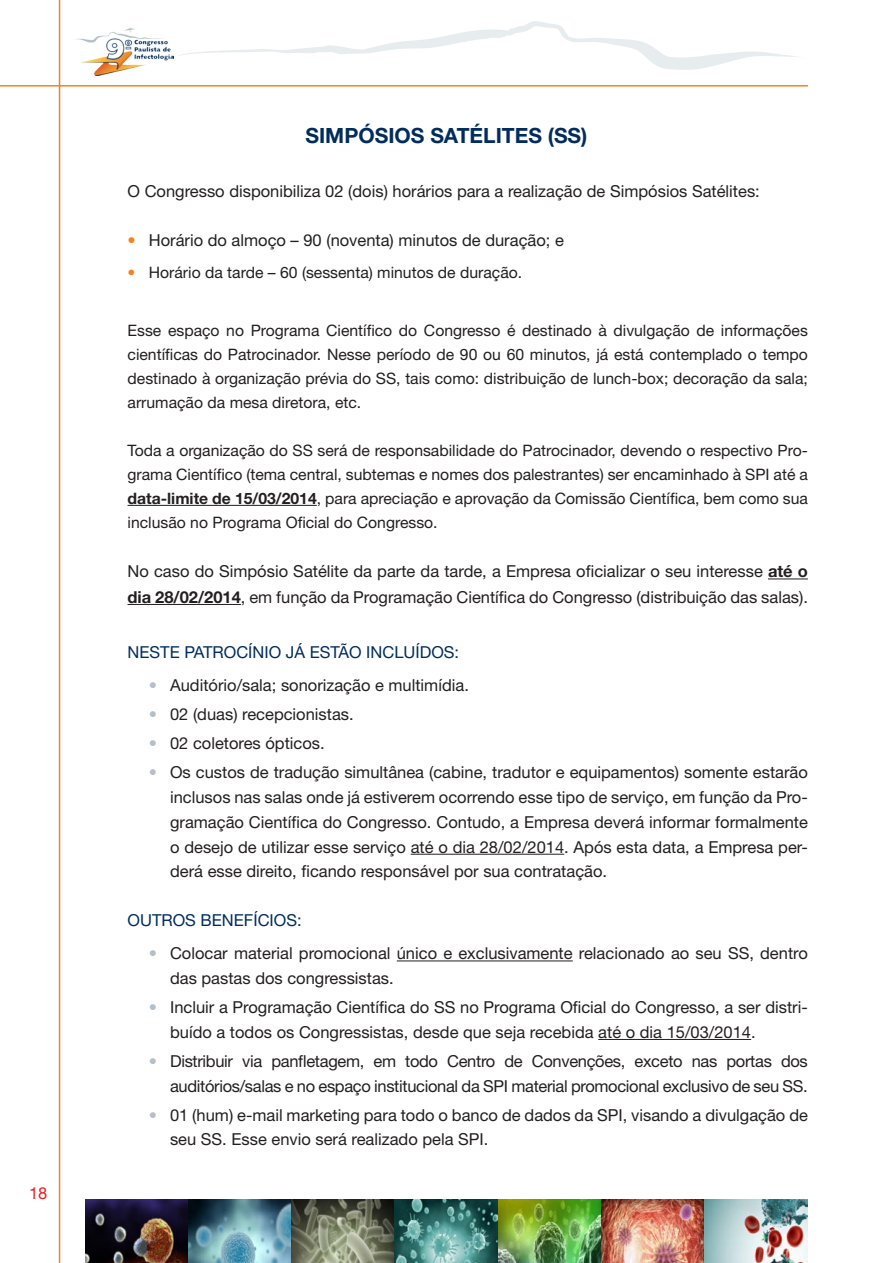
<style>
.page{position:relative;width:893px;height:1263px;background:#fff}
.page>*{position:absolute;margin:0;border:0;box-sizing:border-box;transform-origin:0 0}
.t1{font:700 21px "Helvetica Neue LT Std";color:#002d5e}
.t2{font:16.5px/24.8px "Helvetica Neue LT Std";color:#231f20}
.t3{font:16.5px/24.8px "Helvetica Neue LT Std";letter-spacing:-.02em;color:#231f20;text-align:right}
.t4{font:16.5px "Helvetica Neue LT Std";color:#002d5e}
.t5{font:16.5px "Helvetica Neue LT Std";color:#ee1d23}
.t6{font:15.75px/24px "Helvetica Neue LT Std";color:#231f20;text-align:justify}
.s1{color:#f58220}
.s2{font-weight:700}
.s3{color:#b1c0c9}
</style>
<div class="page">
<hr style="left:0;top:85px;width:808px;height:2px;background:#f58220">
<hr style="left:59px;top:0;width:1px;height:1263px;background:#f58220">
<svg style="left:179px;top:21px;width:619px;height:49px"></svg>
<img style="left:85px;top:1199px;width:723px;height:64px">
<img style="left:76px;top:27px;width:97px;height:48px">
<hr style="left:128px;top:505px;width:189px;height:1px;background:#231f20">
<hr style="left:768px;top:578px;width:40px;height:1px;background:#231f20">
<hr style="left:128px;top:604px;width:113px;height:1px;background:#231f20">
<hr style="left:411px;top:854px;width:153px;height:1px;background:#231f20">
<hr style="left:397px;top:960px;width:176px;height:1px;background:#231f20">
<hr style="left:598px;top:1039px;width:153px;height:1px;background:#231f20">
<p class="t5" style="left:29px;top:1183px;width:20px">18</p>
<p class="t1" style="left:305px;top:122px;width:283px">SIMPÓSIOS SATÉLITES (SS)</p>
<p class="t2" style="left:128px;top:178px;width:634px">O Congresso disponibiliza 02 (dois) horários para a realização de Simpósios Satélites:</p>
<p class="t2" style="left:128px;top:227px;width:438px"><span class="s1">•</span> Horário do almoço – 90 (noventa) minutos de duração; e</p>
<p class="t6" style="left:128px;top:260px;width:396px"><span class="s1">•</span> Horário da tarde – 60 (sessenta) minutos de duração.</p>
<p class="t6" style="left:128px;top:318px;width:682px">Esse espaço no Programa Científico do Congresso é destinado à divulgação de informações científicas do Patrocinador. Nesse período de 90 ou 60 minutos, já está contemplado o tempo destinado à organização prévia do SS, tais como: distribuição de lunch-box; decoração da sala; arrumação da mesa diretora, etc.</p>
<p class="t6" style="left:128px;top:438px;width:682px">Toda a organização do SS será de responsabilidade do Patrocinador, devendo o respectivo Pro&shy;grama Científico (tema central, subtemas e nomes dos palestrantes) ser encaminhado à SPI até a <span class="s2">data-limite de 15/03/2014</span>, para apreciação e aprovação da Comissão Científica, bem como sua inclusão no Programa Oficial do Congresso.</p>
<p class="t2" style="left:128px;top:558px;width:682px;line-height:25.5px">No caso do Simpósio Satélite da parte da tarde, a Empresa oficializar o seu interesse <span class="s2">até o dia 28/02/2014</span>, em função da Programação Científica do Congresso (distribuição das salas).</p>
<p class="t4" style="left:128px;top:642px;width:333px">NESTE PATROCÍNIO JÁ ESTÃO INCLUÍDOS:</p>
<p class="t2" style="left:149px;top:673px;width:322px"><span class="s3">•</span> Auditório/sala; sonorização e multimídia.</p>
<p class="t2" style="left:149px;top:702px;width:206px"><span class="s3">•</span> 02 (duas) recepcionistas.</p>
<p class="t2" style="left:149px;top:731px;width:177px"><span class="s3">•</span> 02 coletores ópticos.</p>
<p class="t2" style="left:170px;top:760px;width:639px;text-align:justify;text-indent:-21px"><span class="s3">•</span> Os custos de tradução simultânea (cabine, tradutor e equipamentos) somente estarão inclusos nas salas onde já estiverem ocorrendo esse tipo de serviço, em função da Pro&shy;gramação Científica do Congresso. Contudo, a Empresa deverá informar formalmente o desejo de utilizar esse serviço até o dia 28/02/2014. Após esta data, a Empresa per&shy;derá esse direito, ficando responsável por sua contratação.</p>
<p class="t4" style="left:128px;top:910px;width:176px">OUTROS BENEFÍCIOS:</p>
<p class="t2" style="left:170px;top:941px;width:639px;text-indent:-21px"><span class="s3">•</span> Colocar material promocional único e exclusivamente relacionado ao seu SS, dentro das pastas dos congressistas.</p>
<p class="t2" style="left:170px;top:994px;width:639px;text-indent:-21px"><span class="s3">•</span> Incluir a Programação Científica do SS no Programa Oficial do Congresso, a ser distri&shy;buído a todos os Congressistas, desde que seja recebida até o dia 15/03/2014.</p>
<p class="t3" style="left:149px;top:1048px;width:660px"><span class="s3">•</span> Distribuir via panfletagem, em todo Centro de Convenções, exceto nas portas dos auditórios/salas e no espaço institucional da SPI material promocional exclusivo de seu SS.</p>
<p class="t2" style="left:170px;top:1102px;width:639px;text-indent:-21px"><span class="s3">•</span> 01 (hum) e-mail marketing para todo o banco de dados da SPI, visando a divulgação de seu SS. Esse envio será realizado pela SPI.</p>
</div>
